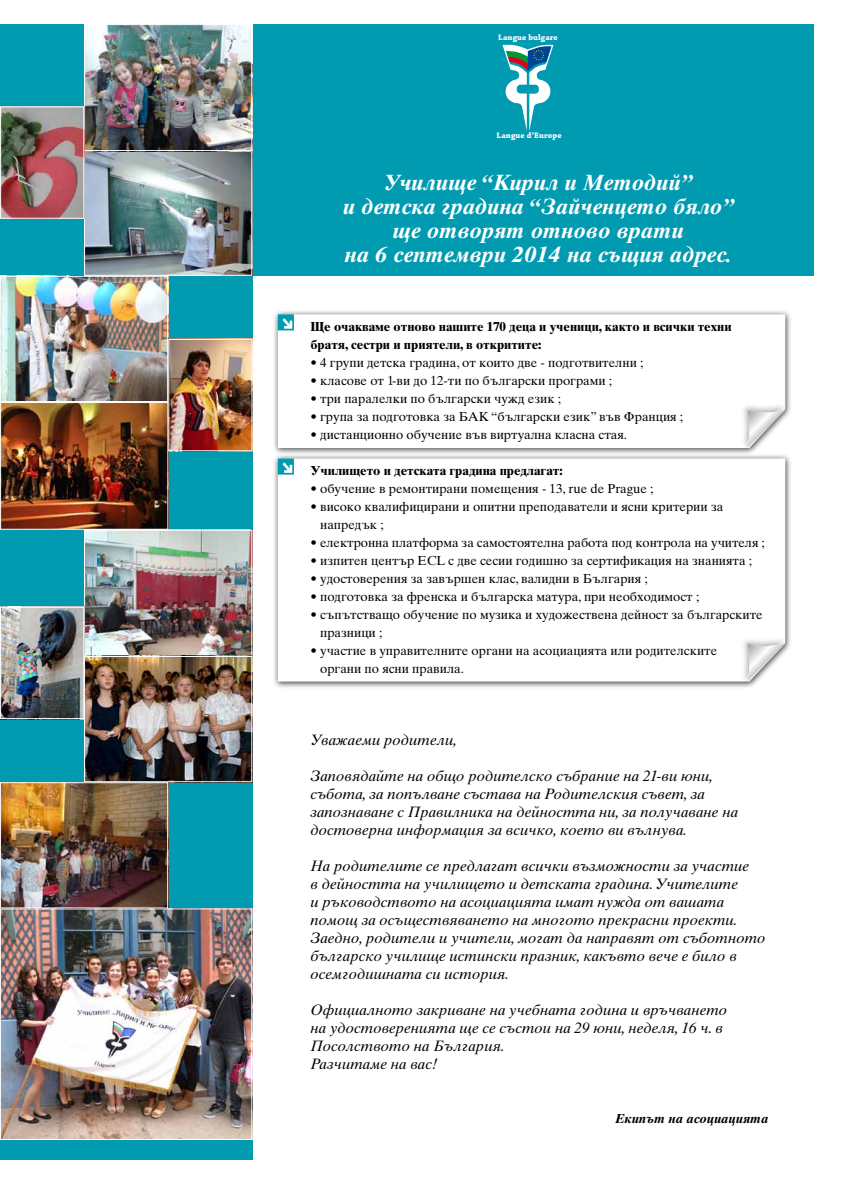
<style>
.page{position:relative;width:842px;height:1191px;background:#fff}
.page>*{position:absolute;margin:0;border:0;box-sizing:border-box;transform-origin:0 0}
.t1{font:22px/24px "Times Ten Cyr Bold Inclined";color:#fff;text-align:center}
.t2{font:15px/18px "Times Ten Cyr Inclined";color:#000}
.t3{font:13px/18px "Times Ten Cyr Upright";color:#000}
.t4{font:700 13px/18px "Times Ten Cyr";color:#000}
.t5{font:13px "Times Ten Cyr Bold Inclined";color:#000}
.t6{font:700 8.4px "Chaparral Pro";letter-spacing:.01em;color:#fff}
</style>
<div class="page">
<div style="left:0;top:24px;width:252px;height:1135px;background:#009ab1"></div>
<div style="left:0;top:24px;width:813px;height:252px;background:#009ab1"></div>
<img style="left:86px;top:532px;width:164px;height:248px">
<div style="left:84px;top:530px;width:168px;height:126px;border:1px solid #fff"></div>
<img style="left:2px;top:609px;width:80px;height:108px">
<div style="left:0;top:607px;width:84px;height:112px;border:1px solid #fff"></div>
<img style="left:2px;top:278px;width:164px;height:250px">
<div style="left:0;top:276px;width:168px;height:126px;border:1px solid #fff"></div>
<img style="left:86px;top:26px;width:164px;height:248px">
<div style="left:84px;top:150px;width:168px;height:126px;border:1px solid #fff"></div>
<div style="left:272px;top:309px;width:520px;height:146px;background:#000;opacity:.75"></div>
<svg style="left:278px;top:314px;width:507px;height:134px"></svg>
<div style="left:272px;top:453px;width:520px;height:235px;background:#000;opacity:.75"></div>
<svg style="left:278px;top:458px;width:507px;height:223px"></svg>
<svg style="left:278px;top:314px;width:16px;height:16px"></svg>
<svg style="left:278px;top:458px;width:16px;height:16px"></svg>
<div style="left:84px;top:24px;width:168px;height:127px;border:1px solid #fff"></div>
<div style="left:84px;top:656px;width:168px;height:126px;border:1px solid #fff"></div>
<img style="left:2px;top:784px;width:164px;height:122px">
<div style="left:0;top:782px;width:168px;height:126px;border:1px solid #fff"></div>
<div style="left:0;top:402px;width:168px;height:128px;border:1px solid #fff"></div>
<img style="left:2px;top:910px;width:248px;height:228px">
<div style="left:0;top:908px;width:252px;height:232px;border:1px solid #fff"></div>
<img style="left:170px;top:341px;width:80px;height:108px">
<div style="left:168px;top:339px;width:84px;height:112px;border:1px solid #fff"></div>
<img style="left:2px;top:108px;width:80px;height:109px">
<div style="left:0;top:106px;width:84px;height:113px;border:1px solid #fff"></div>
<svg style="left:502px;top:44px;width:51px;height:87px"></svg>
<img style="left:737px;top:400px;width:48px;height:48px">
<svg style="left:747px;top:410px;width:38px;height:38px"></svg>
<img style="left:737px;top:633px;width:48px;height:48px">
<svg style="left:747px;top:643px;width:38px;height:38px"></svg>
<p class="t6" style="left:498px;top:32px;width:61px">Langue bulgare</p>
<p class="t6" style="left:496px;top:130px;width:67px">Langue d’Europe</p>
<h1 class="t1" style="left:343px;top:170px;width:393px">Училище “Кирил и Методий”<br>и детска градина “Зайченцето бяло” ще отворят отново врати<br>на 6 септември 2014 на същия адрес.</h1>
<p class="t4" style="left:310px;top:317px;width:423px">Ще очакваме отново нашите 170 деца и ученици, както и всички техни братя, сестри и приятели, в откритите:</p>
<p class="t3" style="left:310px;top:353px;width:335px">• 4 групи детска градина, от които две - подготвителни ;</p>
<p class="t3" style="left:310px;top:371px;width:303px">• класове от 1-ви до 12-ти по български програми ;</p>
<p class="t3" style="left:310px;top:389px;width:252px">• три паралелки по български чужд език ;</p>
<p class="t3" style="left:310px;top:407px;width:374px">• група за подготовка за БАК “български език” във Франция ;</p>
<p class="t3" style="left:310px;top:425px;width:318px">• дистанционно обучение във виртуална класна стая.</p>
<p class="t4" style="left:310px;top:461px;width:254px">Училището и детската градина предлагат:</p>
<p class="t3" style="left:310px;top:479px;width:345px">• обучение в ремонтирани помещения - 13, rue de Prague ;</p>
<p class="t3" style="left:320px;top:497px;width:405px;text-indent:-10px">• високо квалифицирани и опитни преподаватели и ясни критерии за напредък ;</p>
<p class="t3" style="left:310px;top:533px;width:456px">• електронна платформа за самостоятелна работа под контрола на учителя ;</p>
<p class="t3" style="left:310px;top:551px;width:443px">• изпитен център ECL c две сесии годишно за сертификация на знанията ;</p>
<p class="t3" style="left:310px;top:569px;width:339px">• удостоверения за завършен клас, валидни в България ;</p>
<p class="t3" style="left:310px;top:587px;width:390px">• подготовка за френска и българска матура, при необходимост ;</p>
<p class="t3" style="left:320px;top:605px;width:444px;text-indent:-10px">• съпътстващо обучение по музика и художествена дейност за българските празници ;</p>
<p class="t3" style="left:320px;top:641px;width:398px;text-indent:-10px">• участие в управителните органи на асоциацията или родителските органи по ясни правила.</p>
<p class="t2" style="left:310px;top:730px;width:148px">Уважаеми родители,</p>
<p class="t2" style="left:310px;top:766px;width:429px">Заповядайте на общо родителско събрание на 21-ви юни, събота, за попълване състава на Родителския съвет, за запознаване с Правилника на дейността ни, за получаване на достоверна информация за всичко, което ви вълнува.</p>
<p class="t2" style="left:310px;top:856px;width:457px">На родителите се предлагат всички възможности за участие<br>в дейността на училището и детската градина. Учителите<br>и ръководството на асоциацията имат нужда от вашата помощ за осъществяването на многото прекрасни проекти.<br>Заедно, родители и учители, могат да направят от съботното българско училище истински празник, какъвто вече е било в осемгодишната си история.</p>
<p class="t2" style="left:310px;top:1000px;width:418px">Официалното закриване на учебната година и връчването на удостоверенията ще се състои на 29 юни, неделя, 16 ч. в Посолството на България.<br>Разчитаме на вас!</p>
<p class="t5" style="left:615px;top:1110px;width:155px">Екипът на асоциацията</p>
</div>
